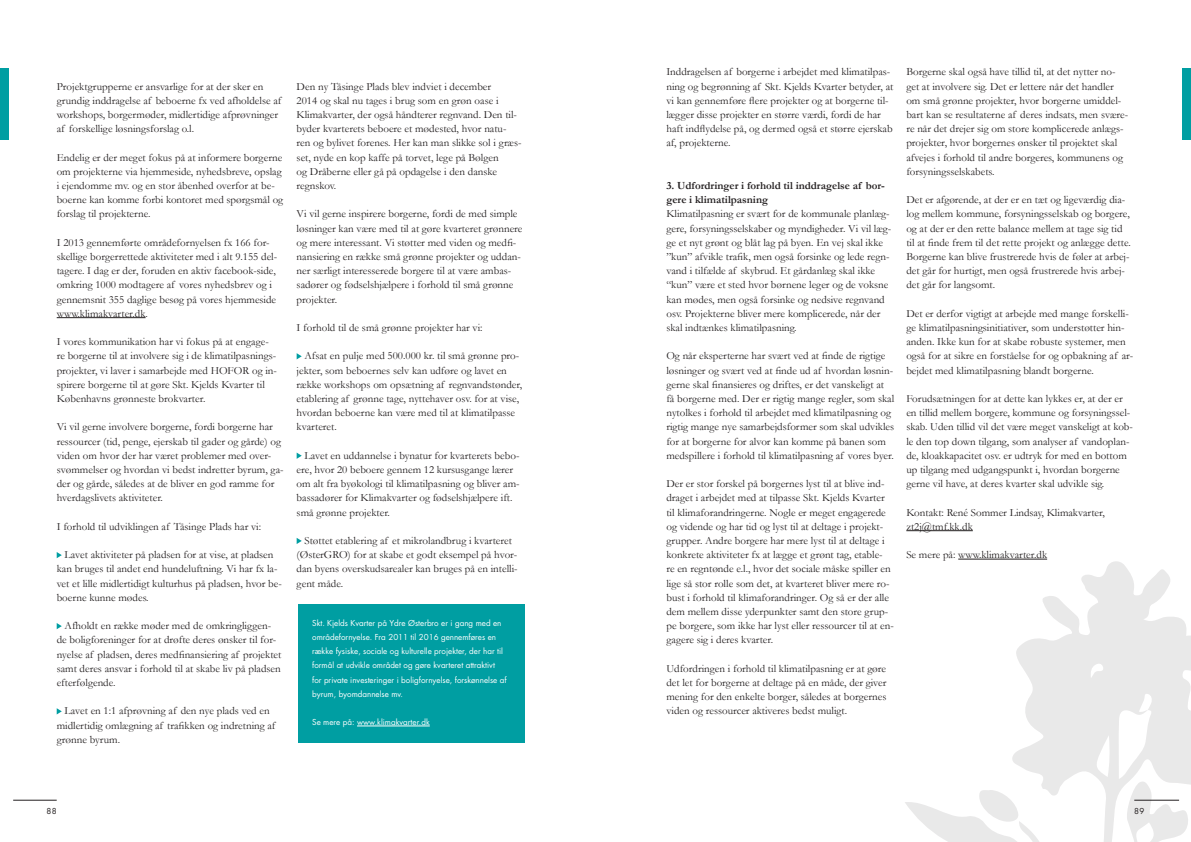
<style>
.page{position:relative;width:1191px;height:842px;background:#fff}
.page>*{position:absolute;margin:0;border:0;box-sizing:border-box;transform-origin:0 0}
.t1{font:11px/14.2px "Garamond";color:#231f20}
.t2{font:700 11px/14.2px "Garamond";color:#231f20}
.t3{font:8px/14.2px "Futura Std";color:#fff}
.t4{font:8px "Futura Std";color:#231f20}
</style>
<div class="page">
<hr style="left:13px;top:800px;width:44px;height:1px;background:#231f20">
<div style="left:1182px;top:68px;width:9px;height:71px;background:#009ea2"></div>
<div style="left:0;top:68px;width:9px;height:71px;background:#009ea2"></div>
<hr style="left:57px;top:317px;width:89px;height:1px;background:#231f20">
<svg style="left:57px;top:552px;width:5px;height:6px"></svg>
<svg style="left:57px;top:623px;width:5px;height:6px"></svg>
<svg style="left:57px;top:708px;width:5px;height:6px"></svg>
<svg style="left:297px;top:353px;width:5px;height:6px"></svg>
<svg style="left:297px;top:453px;width:5px;height:6px"></svg>
<svg style="left:297px;top:538px;width:5px;height:6px"></svg>
<div style="left:298px;top:604px;width:226px;height:139px;background:#009ea2"></div>
<hr style="left:357px;top:726px;width:73px;height:1px;background:#fff">
<hr style="left:906px;top:530px;width:66px;height:1px;background:#231f20">
<hr style="left:958px;top:559px;width:89px;height:1px;background:#231f20">
<svg style="left:905px;top:561px;width:286px;height:281px"></svg>
<svg style="left:978px;top:787px;width:40px;height:38px"></svg>
<p class="t1" style="left:57px;top:79px;width:226px">Projektgrupperne er ansvarlige for at der sker en grundig inddragelse af beboerne fx ved afholdelse af workshops, borgermøder, midlertidige afprøvninger af forskellige løsningsforslag o.l.</p>
<p class="t1" style="left:57px;top:150px;width:228px">Endelig er der meget fokus på at informere borgerne om projekterne via hjemmeside, nyhedsbreve, opslag i ejendomme mv. og en stor åbenhed overfor at be&shy;boerne kan komme forbi kontoret med spørgsmål og forslag til projekterne.</p>
<p class="t1" style="left:57px;top:235px;width:222px">I 2013 gennemførte områdefornyelsen fx 166 for&shy;skellige borgerrettede aktiviteter med i alt 9.155 del&shy;tagere. I dag er der, foruden en aktiv facebook-side, omkring 1000 modtagere af vores nyhedsbrev og i gennemsnit 355 daglige besøg på vores hjemmeside www.klimakvarter.dk.</p>
<p class="t1" style="left:57px;top:334px;width:222px">I vores kommunikation har vi fokus på at engage&shy;re borgerne til at involvere sig i de klimatilpasnings&shy;projekter, vi laver i samarbejde med HOFOR og in&shy;spirere borgerne til at gøre Skt. Kjelds Kvarter til Københavns grønneste brokvarter.</p>
<p class="t1" style="left:57px;top:420px;width:228px">Vi vil gerne involvere borgerne, fordi borgerne har ressourcer (tid, penge, ejerskab til gader og gårde) og viden om hvor der har været problemer med over&shy;svømmelser og hvordan vi bedst indretter byrum, ga&shy;der og gårde, således at de bliver en god ramme for hverdagslivets aktiviteter.</p>
<p class="t1" style="left:57px;top:519px;width:206px">I forhold til udviklingen af Tåsinge Plads har vi:</p>
<p class="t1" style="left:57px;top:547px;width:227px;text-indent:8px">Lavet aktiviteter på pladsen for at vise, at pladsen kan bruges til andet end hundeluftning. Vi har fx la&shy;vet et lille midlertidigt kulturhus på pladsen, hvor be&shy;boerne kunne mødes.</p>
<p class="t1" style="left:57px;top:618px;width:226px;text-indent:8px">Afholdt en række møder med de omkringliggen&shy;de boligforeninger for at drøfte deres ønsker til for&shy;nyelse af pladsen, deres medfinansiering af projektet samt deres ansvar i forhold til at skabe liv på pladsen efterfølgende.</p>
<p class="t1" style="left:57px;top:704px;width:220px;text-indent:8px">Lavet en 1:1 afprøvning af den nye plads ved en midlertidig omlægning af trafikken og indretning af grønne byrum.</p>
<p class="t1" style="left:297px;top:79px;width:226px">Den ny Tåsinge Plads blev indviet i december<br>2014 og skal nu tages i brug som en grøn oase i Klimakvarter, der også håndterer regnvand. Den til&shy;byder kvarterets beboere et mødested, hvor natu&shy;ren og bylivet forenes. Her kan man slikke sol i græs&shy;set, nyde en kop kaffe på torvet, lege på Bølgen<br>og Dråberne eller gå på opdagelse i den danske regnskov.</p>
<p class="t1" style="left:297px;top:207px;width:227px">Vi vil gerne inspirere borgerne, fordi de med simple løsninger kan være med til at gøre kvarteret grønnere og mere interessant. Vi støtter med viden og medfi&shy;nansiering en række små grønne projekter og uddan&shy;ner særligt interesserede borgere til at være ambas&shy;sadører og fødselshjælpere i forhold til små grønne projekter.</p>
<p class="t1" style="left:297px;top:320px;width:187px">I forhold til de små grønne projekter har vi:</p>
<p class="t1" style="left:297px;top:349px;width:227px;text-indent:8px">Afsat en pulje med 500.000 kr. til små grønne pro&shy;jekter, som beboernes selv kan udføre og lavet en række workshops om opsætning af regnvandstønder, etablering af grønne tage, nyttehaver osv. for at vise, hvordan beboerne kan være med til at klimatilpasse kvarteret.</p>
<p class="t1" style="left:297px;top:448px;width:224px;text-indent:8px">Lavet en uddannelse i bynatur for kvarterets bebo&shy;ere, hvor 20 beboere gennem 12 kursusgange lærer om alt fra byøkologi til klimatilpasning og bliver am&shy;bassadører for Klimakvarter og fødselshjælpere ift. små grønne projekter.</p>
<p class="t1" style="left:297px;top:533px;width:222px;text-indent:8px">Støttet etablering af et mikrolandbrug i kvarteret (ØsterGRO) for at skabe et godt eksempel på hvor&shy;dan byens overskudsarealer kan bruges på en intelli&shy;gent måde.</p>
<p class="t3" style="left:312px;top:616px;width:196px">Skt. Kjelds Kvarter på Ydre Østerbro er i gang med en områdefornyelse. Fra 2011 til 2016 gennemføres en række fysiske, sociale og kulturelle projekter, der har til formål at udvikle området og gøre kvarteret attraktivt<br>for private investeringer i boligfornyelse, forskønnelse af byrum, byomdannelse mv.</p>
<p class="t3" style="left:312px;top:715px;width:119px">Se mere på: www.klimakvarter.dk</p>
<p class="t1" style="left:666px;top:65px;width:228px">Inddragelsen af borgerne i arbejdet med klimatilpas&shy;ning og begrønning af Skt. Kjelds Kvarter betyder, at vi kan gennemføre flere projekter og at borgerne til&shy;lægger disse projekter en større værdi, fordi de har haft indflydelse på, og dermed også et større ejerskab af, projekterne.</p>
<p class="t2" style="left:666px;top:178px;width:220px">3. Udfordringer i forhold til inddragelse af bor&shy;gere i klimatilpasning</p>
<p class="t1" style="left:666px;top:207px;width:226px">Klimatilpasning er svært for de kommunale planlæg&shy;gere, forsyningsselskaber og myndigheder. Vi vil læg&shy;ge et nyt grønt og blåt lag på byen. En vej skal ikke ”kun” afvikle trafik, men også forsinke og lede regn&shy;vand i tilfælde af skybrud. Et gårdanlæg skal ikke “kun” være et sted hvor børnene leger og de voksne kan mødes, men også forsinke og nedsive regnvand osv. Projekterne bliver mere komplicerede, når der skal indtænkes klimatilpasning.</p>
<p class="t1" style="left:666px;top:349px;width:229px">Og når eksperterne har svært ved at finde de rigtige løsninger og svært ved at finde ud af hvordan løsnin&shy;gerne skal finansieres og driftes, er det vanskeligt at få borgerne med. Der er rigtig mange regler, som skal nytolkes i forhold til arbejdet med klimatilpasning og rigtig mange nye samarbejdsformer som skal udvikles for at borgerne for alvor kan komme på banen som medspillere i forhold til klimatilpasning af vores byer.</p>
<p class="t1" style="left:666px;top:476px;width:229px">Der er stor forskel på borgernes lyst til at blive ind&shy;draget i arbejdet med at tilpasse Skt. Kjelds Kvarter til klimaforandringerne. Nogle er meget engagerede og vidende og har tid og lyst til at deltage i projekt&shy;grupper. Andre borgere har mere lyst til at deltage i konkrete aktiviteter fx at lægge et grønt tag, etable-<br>re en regntønde e.l., hvor det sociale måske spiller en lige så stor rolle som det, at kvarteret bliver mere ro&shy;bust i forhold til klimaforandringer. Og så er der alle dem mellem disse yderpunkter samt den store grup&shy;pe borgere, som ikke har lyst eller ressourcer til at en&shy;gagere sig i deres kvarter.</p>
<p class="t1" style="left:666px;top:661px;width:222px;text-align:justify">Udfordringen i forhold til klimatilpasning er at gøre det let for borgerne at deltage på en måde, der giver mening for den enkelte borger, således at borgernes viden og ressourcer aktiveres bedst muligt.</p>
<p class="t1" style="left:906px;top:65px;width:223px">Borgerne skal også have tillid til, at det nytter no&shy;get at involvere sig. Det er lettere når det handler om små grønne projekter, hvor borgerne umiddel&shy;bart kan se resultaterne af deres indsats, men svære&shy;re når det drejer sig om store komplicerede anlægs&shy;projekter, hvor borgernes ønsker til projektet skal afvejes i forhold til andre borgeres, kommunens og forsyningsselskabets.</p>
<p class="t1" style="left:906px;top:192px;width:226px">Det er afgørende, at der er en tæt og ligeværdig dia&shy;log mellem kommune, forsyningsselskab og borgere, og at der er den rette balance mellem at tage sig tid til at finde frem til det rette projekt og anlægge dette.<br>Borgerne kan blive frustrerede hvis de føler at arbej&shy;det går for hurtigt, men også frustrerede hvis arbej&shy;det går for langsomt.</p>
<p class="t1" style="left:906px;top:306px;width:228px">Det er derfor vigtigt at arbejde med mange forskelli&shy;ge klimatilpasningsinitiativer, som understøtter hin&shy;anden. Ikke kun for at skabe robuste systemer, men også for at sikre en forståelse for og opbakning af ar&shy;bejdet med klimatilpasning blandt borgerne.</p>
<p class="t1" style="left:906px;top:391px;width:228px">Forudsætningen for at dette kan lykkes er, at der er en tillid mellem borgere, kommune og forsyningssel&shy;skab. Uden tillid vil det være meget vanskeligt at kob&shy;le den top down tilgang, som analyser af vandoplan&shy;de, kloakkapacitet osv. er udtryk for med en bottom up tilgang med udgangspunkt i, hvordan borgerne gerne vil have, at deres kvarter skal udvikle sig.</p>
<p class="t1" style="left:906px;top:505px;width:200px">Kontakt: René Sommer Lindsay, Klimakvarter, zt2j@tmf.kk.dk</p>
<p class="t1" style="left:906px;top:547px;width:142px">Se mere på: www.klimakvarter.dk</p>
<p class="t4" style="left:47px;top:806px;width:12px">88</p>
<p class="t4" style="left:1134px;top:806px;width:12px">89</p>
</div>
